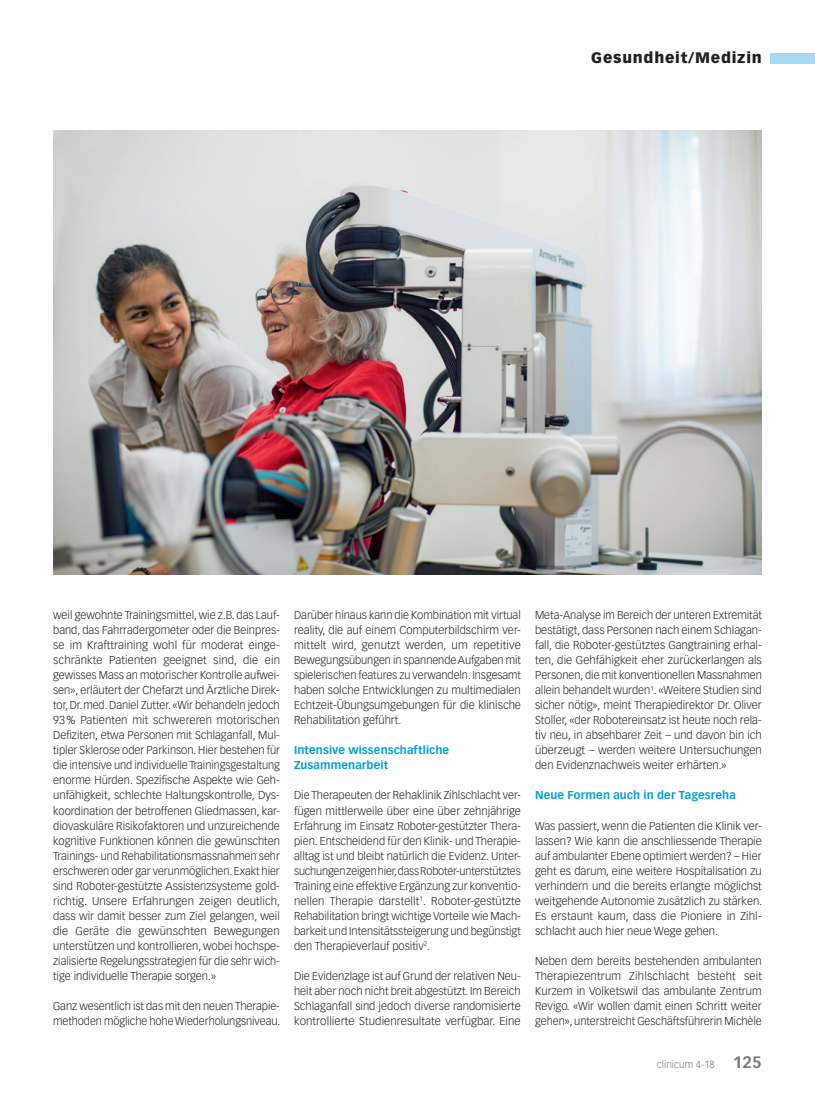
<style>
.page{position:relative;width:815px;height:1099px;background:#fff}
.page>*{position:absolute;margin:0;border:0;box-sizing:border-box;transform-origin:0 0}
.t1{font:900 15px "Vectora LT Std";letter-spacing:.05em;color:#231f20}
.Lauftext{font:300 11.25px/15px "Vectora LT Std";color:#231f20;text-align:justify}
.ZT_GM{font:700 11.25px/15px "Vectora LT Std";letter-spacing:.005em;color:#009fda}
.t2{font:300 10px "Vectora LT Std";color:#76787b}
.s1{font-weight:700;font-size:16.25px}
</style>
<div class="page">
<div style="left:770px;top:53px;width:45px;height:10px;background:#a5daf2"></div>
<img style="left:53px;top:130px;width:709px;height:444px">
<h1 class="t1" style="left:591px;top:49px;width:172px">Gesundheit/Medizin</h1>
<p class="Lauftext" style="left:53px;top:608px;width:229px">weil gewohnte Trainingsmittel, wie z.B. das Lauf&shy;band, das Fahrradergometer oder die Beinpres&shy;se im Krafttraining wohl fü r moderat einge&shy;schränkte Patienten geeignet sind, die ein gewisses Mass an motorischer Kontrolle aufwei&shy;sen», erläutert der Chefarzt und Ärztliche Direk&shy;tor, Dr.med. Daniel Zutter. «Wir behandeln jedoch 93% Patienten mit schwereren motorischen Defiziten, etwa Personen mit Schlaganfall, Mul&shy;tipler Sklerose oder Parkinson. Hier bestehen für die intensive und individuelle Trainingsgestaltung enorme Hürden. Spezifische Aspekte wie Geh&shy;unfähigkeit, schlechte Haltungskontrolle, Dys&shy;koordination der betroffenen Gliedmassen, kar&shy;diovaskuläre Risikofaktoren und unzureichende kognitive Funktionen können die gewünschten Trainings- und Rehabilitationsmassnahmen sehr erschweren oder gar verunmöglichen. Exakt hier sind Roboter-gestützte Assistenzsysteme gold&shy;richtig. Unsere Erfahrungen zeigen deutlich, dass wir damit besser zum Ziel gelangen, weil die Geräte die gewü nschten Bewegungen unterstützen und kontrollieren, wobei hochspe&shy;zialisierte Regelungsstrategien für die sehr wich&shy;tige individuelle Therapie sorgen.»</p>
<p class="Lauftext" style="left:53px;top:998px;width:229px">Ganz wesentlich ist das mit den neuen Therapie&shy;methoden mögliche hohe Wiederholungsniveau.</p>
<p class="Lauftext" style="left:294px;top:608px;width:228px">Darü ber hinaus kann die Kombination mit virtual reality, die auf einem Computerbildschirm ver&shy;mittelt wird, genutzt werden, um repetitive Bewegungsü bungen in spannende Aufgaben mit spielerischen features zu verwandeln. Insgesamt haben solche Entwicklungen zu multimedialen Echtzeit-Übungsumgebungen fü r die klinische Rehabilitation gefü hrt.</p>
<p class="ZT_GM" style="left:294px;top:743px;width:157px">Intensive wissenschaftliche<br>Zusammenarbeit</p>
<p class="Lauftext" style="left:294px;top:788px;width:228px">Die Therapeuten der Rehaklinik Zihlschlacht ver&shy;fügen mittlerweile über eine über zehnjährige Erfahrung im Einsatz Roboter-gestützter Thera&shy;pien. Entscheidend für den Klinik- und Therapie&shy;alltag ist und bleibt natürlich die Evidenz. Unter&shy;suchungen zeigen hier, dass Roboter-unterstütztes Training eine effektive Ergänzung zur konventio&shy;nellen Therapie darstellt<sup>1</sup>. Roboter-gestützte Rehabilitation bringt wichtige Vorteile wie Mach&shy;barkeit und Intensitätssteigerung und begünstigt den Therapieverlauf positiv<sup>2</sup>.</p>
<p class="Lauftext" style="left:294px;top:968px;width:228px">Die Evidenzlage ist auf Grund der relativen Neu&shy;heit aber noch nicht breit abgestützt. Im Bereich Schlaganfall sind jedoch diverse randomisierte kontrollierte Studienresultate verfügbar. Eine</p>
<p class="Lauftext" style="left:535px;top:608px;width:228px">Meta-Analyse im Bereich der unteren Extremität bestätigt, dass Personen nach einem Schlagan&shy;fall, die Roboter-gestütztes Gangtraining erhal&shy;ten, die Gehfähigkeit eher zurückerlangen als Personen, die mit konventionellen Massnahmen allein behandelt wurden<sup>1</sup>. «Weitere Studien sind sicher nötig», meint Therapiedirektor Dr. Oliver Stoller, «der Robotereinsatz ist heute noch rela&shy;tiv neu, in absehbarer Zeit – und davon bin ich überzeugt – werden weitere Untersuchungen den Evidenznachweis weiter erhärten.»</p>
<p class="ZT_GM" style="left:535px;top:788px;width:202px">Neue Formen auch in der Tagesreha</p>
<p class="Lauftext" style="left:535px;top:818px;width:229px">Was passiert, wenn die Patienten die Klinik ver&shy;lassen? Wie kann die anschliessende Therapie auf ambulanter Ebene optimiert werden? – Hier geht es darum, eine weitere Hospitalisation zu verhindern und die bereits erlangte möglichst weitgehende Autonomie zusätzlich zu stärken.<br>Es erstaunt kaum, dass die Pioniere in Zihl&shy;schlacht auch hier neue Wege gehen.</p>
<p class="Lauftext" style="left:535px;top:953px;width:228px">Neben dem bereits bestehenden ambulanten Therapiezentrum Zihlschlacht besteht seit Kurzem in Volketswil das ambulante Zentrum Revigo. «Wir wollen damit einen Schritt weiter gehen», unterstreicht Geschäftsführerin Michèle</p>
<p class="t2" style="left:657px;top:1058px;width:106px">clinicum 4-18 <span class="s1">125</span></p>
</div>
